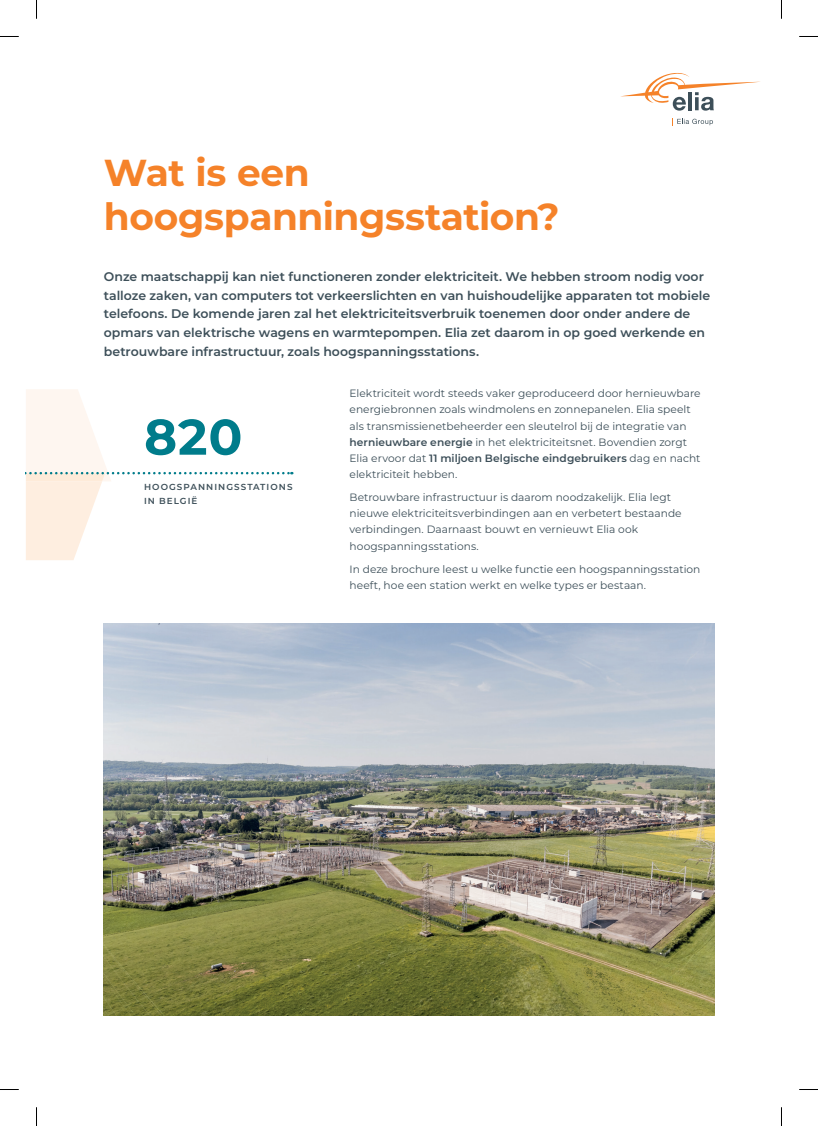
<style>
.page{position:relative;width:818px;height:1126px;background:#fff}
.page>*{position:absolute;margin:0;border:0;box-sizing:border-box;transform-origin:0 0}
.t1{font:700 50px "Montserrat";color:#007c8b}
.t2{font:700 37.5px/43.8px "Montserrat";letter-spacing:-.01em;color:#f58229}
.t3{font:600 12.5px/18.8px "Montserrat";color:#3d4f59}
.t4{font:10.62px/16.1px "Montserrat";color:#3d4f59}
.t5{font:600 8.75px/13.8px "Montserrat";letter-spacing:.12em;color:#3d4f59}
.s1{font-weight:600}
</style>
<div class="page">
<svg style="left:672px;top:118px;width:40px;height:7px"></svg>
<svg style="left:620px;top:73px;width:140px;height:38px"></svg>
<img style="left:104px;top:623px;width:609px;height:391px">
<svg style="left:26px;top:389px;width:266px;height:171px"></svg>
<svg style="left:0;top:36px;width:19px;height:1px"></svg>
<svg style="left:799px;top:36px;width:18px;height:1px"></svg>
<svg style="left:0;top:1089px;width:19px;height:1px"></svg>
<svg style="left:799px;top:1089px;width:18px;height:1px"></svg>
<svg style="left:36px;top:0;width:1px;height:19px"></svg>
<svg style="left:36px;top:1107px;width:1px;height:18px"></svg>
<h2 class="t2" style="left:104px;top:149px;width:457px">Wat is een hoogspanningsstation?</h2>
<p class="t3" style="left:104px;top:266px;width:607px">Onze maatschappij kan niet functioneren zonder elektriciteit. We hebben stroom nodig voor talloze zaken, van computers tot verkeerslichten en van huishoudelijke apparaten tot mobiele telefoons. De komende jaren zal het elektriciteitsverbruik toenemen door onder andere de opmars van elektrische wagens en warmtepompen. Elia zet daarom in op goed werkende en betrouwbare infrastructuur, zoals hoogspanningsstations.</p>
<p class="t4" style="left:349px;top:385px;width:352px">Elektriciteit wordt steeds vaker geproduceerd door hernieuwbare energiebronnen zoals windmolens en zonnepanelen. Elia speelt als transmissienetbeheerder een sleutelrol bij de integratie van <span class="s1">hernieuwbare energie</span> in het elektriciteitsnet. Bovendien zorgt Elia ervoor dat <span class="s1">11 miljoen Belgische eindgebruikers</span> dag en nacht elektriciteit hebben.</p>
<p class="t4" style="left:349px;top:489px;width:333px">Betrouwbare infrastructuur is daarom noodzakelijk. Elia legt nieuwe elektriciteitsverbindingen aan en verbetert bestaande verbindingen. Daarnaast bouwt en vernieuwt Elia ook hoogspanningsstations.</p>
<p class="t4" style="left:349px;top:560px;width:352px">In deze brochure leest u welke functie een hoogspanningsstation heeft, hoe een station werkt en welke types er bestaan.</p>
<h1 class="t1" style="left:144px;top:401px;width:100px">820</h1>
<p class="t5" style="left:144px;top:479px;width:150px">HOOGSPANNINGSSTATIONS<br>IN BELGIË</p>
</div>
